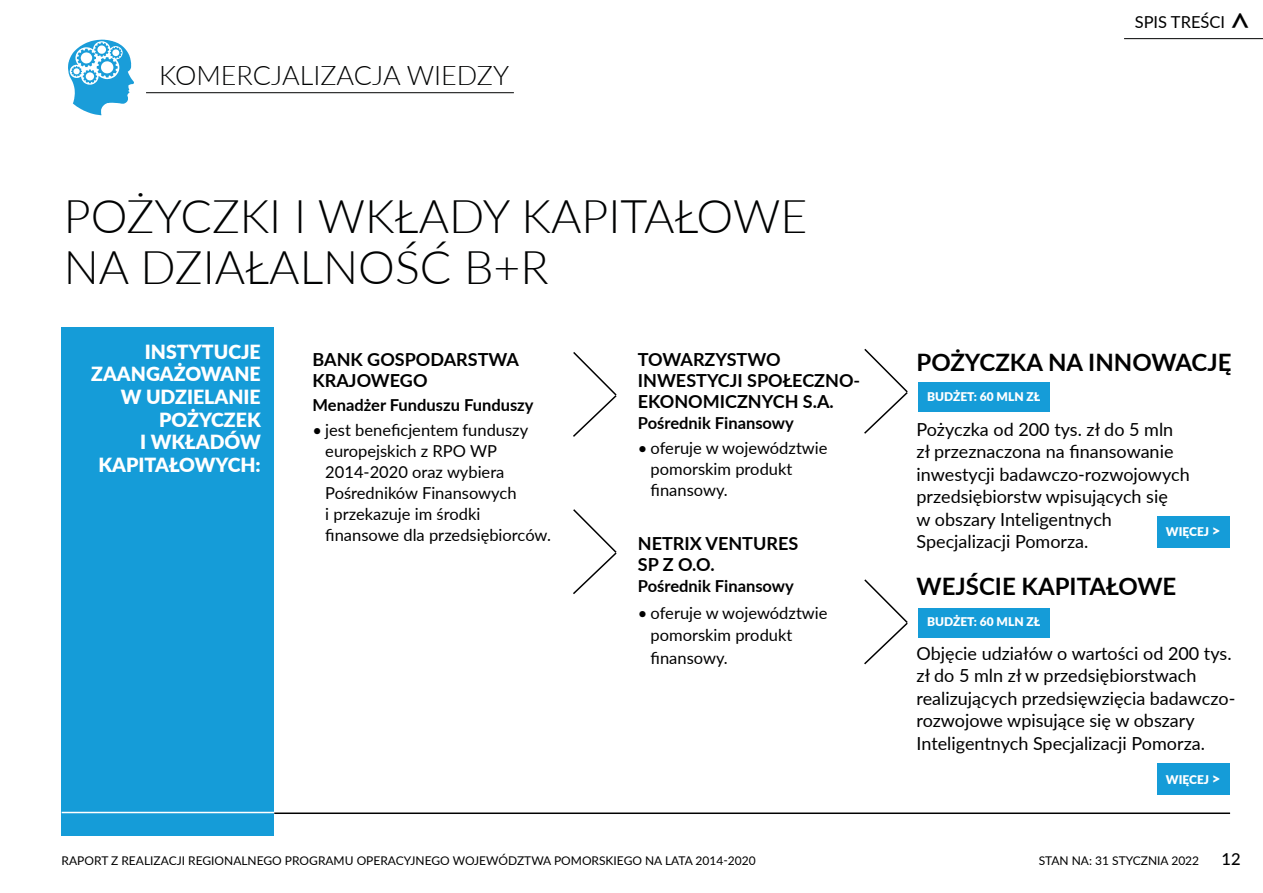
<style>
.page{position:relative;width:1263px;height:893px;background:#fff}
.page>*{position:absolute;margin:0;border:0;box-sizing:border-box;transform-origin:0 0}
.t1{font:300 46.5px/51px "Lato";color:#010202}
.t2{font:37.5px "Lato";color:#000}
.t3{font:300 27px "Lato";color:#010202}
.t4{font:700 24px "Lato";color:#000}
.t5{font:900 19.5px/22.5px "Lato";color:#fff;text-align:right}
.t6{font:18px/22.5px "Lato";color:#000}
.t7{font:700 18px/21px "Lato";color:#000}
.t8{font:16.5px/21px "Lato";color:#000}
.t9{font:700 16.5px "Lato";color:#000}
.t10{font:500 16.5px "Lato";color:#000}
.t11{font:12px "Lato";color:#000}
.t12{font:900 12px "Lato";color:#fff}
.s1{font-size:15px}
</style>
<div class="page">
<hr style="left:1124px;top:38px;width:139px;height:1px;background:#010202">
<div style="left:62px;top:327px;width:212px;height:509px;background:#159cd8"></div>
<svg style="left:573px;top:352px;width:44px;height:85px"></svg>
<svg style="left:864px;top:348px;width:44px;height:86px"></svg>
<hr style="left:62px;top:812px;width:212px;height:1px;background:#fff">
<hr style="left:274px;top:812px;width:956px;height:2px;background:#000">
<div style="left:1157px;top:516px;width:73px;height:31px;background:#159cd8"></div>
<svg style="left:573px;top:509px;width:44px;height:85px"></svg>
<div style="left:1157px;top:763px;width:73px;height:32px;background:#159cd8"></div>
<svg style="left:864px;top:579px;width:44px;height:86px"></svg>
<div style="left:918px;top:383px;width:132px;height:29px;background:#159cd8"></div>
<div style="left:918px;top:608px;width:132px;height:30px;background:#159cd8"></div>
<hr style="left:146px;top:92px;width:368px;height:1px;background:#010202">
<svg style="left:68px;top:39px;width:66px;height:76px"></svg>
<h3 class="t3" style="left:159px;top:57px;width:351px">KOMERCJALIZACJA WIEDZY</h3>
<h1 class="t1" style="left:64px;top:189px;width:745px">POŻYCZKI I WKŁADY KAPITAŁOWE<br>NA DZIAŁALNOŚĆ B+R</h1>
<p class="t5" style="left:91px;top:340px;width:171px">INSTYTUCJE<br>ZAANGAŻOWANE<br>W UDZIELANIE<br>POŻYCZEK<br>I WKŁADÓW<br>KAPITAŁOWYCH:</p>
<p class="t7" style="left:313px;top:348px;width:208px">BANK GOSPODARSTWA<br>KRAJOWEGO</p>
<p class="t9" style="left:313px;top:393px;width:222px">Menadżer Funduszu Funduszy</p>
<p class="t8" style="left:325px;top:419px;width:227px;text-indent:-13px">• jest beneficjentem funduszy europejskich z RPO WP<br>2014-2020 oraz wybiera<br>Pośredników Finansowych<br>i przekazuje im środki finansowe dla przedsiębiorców.</p>
<p class="t7" style="left:638px;top:348px;width:224px">TOWARZYSTWO<br>INWESTYCJI SPOŁECZNO-<br>EKONOMICZNYCH S.A.</p>
<p class="t9" style="left:638px;top:411px;width:157px">Pośrednik Finansowy</p>
<p class="t8" style="left:651px;top:437px;width:178px;text-indent:-13px">• oferuje w województwie pomorskim produkt finansowy.</p>
<p class="t7" style="left:638px;top:532px;width:162px">NETRIX VENTURES<br>SP Z O.O.</p>
<p class="t9" style="left:638px;top:574px;width:157px">Pośrednik Finansowy</p>
<p class="t8" style="left:651px;top:601px;width:178px;line-height:22.5px;text-indent:-13px">• oferuje w województwie pomorskim produkt finansowy.</p>
<p class="t8" style="left:1135px;top:11px;width:92px">SPIS TREŚCI</p>
<h2 class="t2" style="left:1212px;top:32px;width:23px;rotate:-90deg">&gt;</h2>
<h3 class="t4" style="left:916px;top:344px;width:317px">POŻYCZKA NA INNOWACJĘ</h3>
<p class="t12" style="left:927px;top:387px;width:115px">BUDŻET: 60 MLN ZŁ</p>
<p class="t6" style="left:916px;top:417px;width:275px">Pożyczka od 200 tys. zł do 5 mln zł przeznaczona na finansowanie inwestycji badawczo-rozwojowych przedsiębiorstw wpisujących się<br>w obszary Inteligentnych<br>Specjalizacji Pomorza.</p>
<h3 class="t4" style="left:916px;top:568px;width:261px">WEJŚCIE KAPITAŁOWE</h3>
<p class="t12" style="left:1166px;top:523px;width:56px">WIĘCEJ <span class="s1">&gt;</span></p>
<p class="t12" style="left:927px;top:613px;width:115px">BUDŻET: 60 MLN ZŁ</p>
<p class="t6" style="left:916px;top:641px;width:320px">Objęcie udziałów o wartości od 200 tys. zł do 5 mln zł w przedsiębiorstwach realizujących przedsięwzięcia badawczo&shy;rozwojowe wpisujące się w obszary Inteligentnych Specjalizacji Pomorza.</p>
<p class="t12" style="left:1166px;top:771px;width:56px">WIĘCEJ <span class="s1">&gt;</span></p>
<p class="t11" style="left:62px;top:852px;width:695px">RAPORT Z REALIZACJI REGIONALNEGO PROGRAMU OPERACYJNEGO WOJEWÓDZTWA POMORSKIEGO NA LATA 2014-2020</p>
<p class="t11" style="left:1039px;top:852px;width:162px">STAN NA: 31 STYCZNIA 2022</p>
<p class="t10" style="left:1221px;top:847px;width:21px">12</p>
</div>
